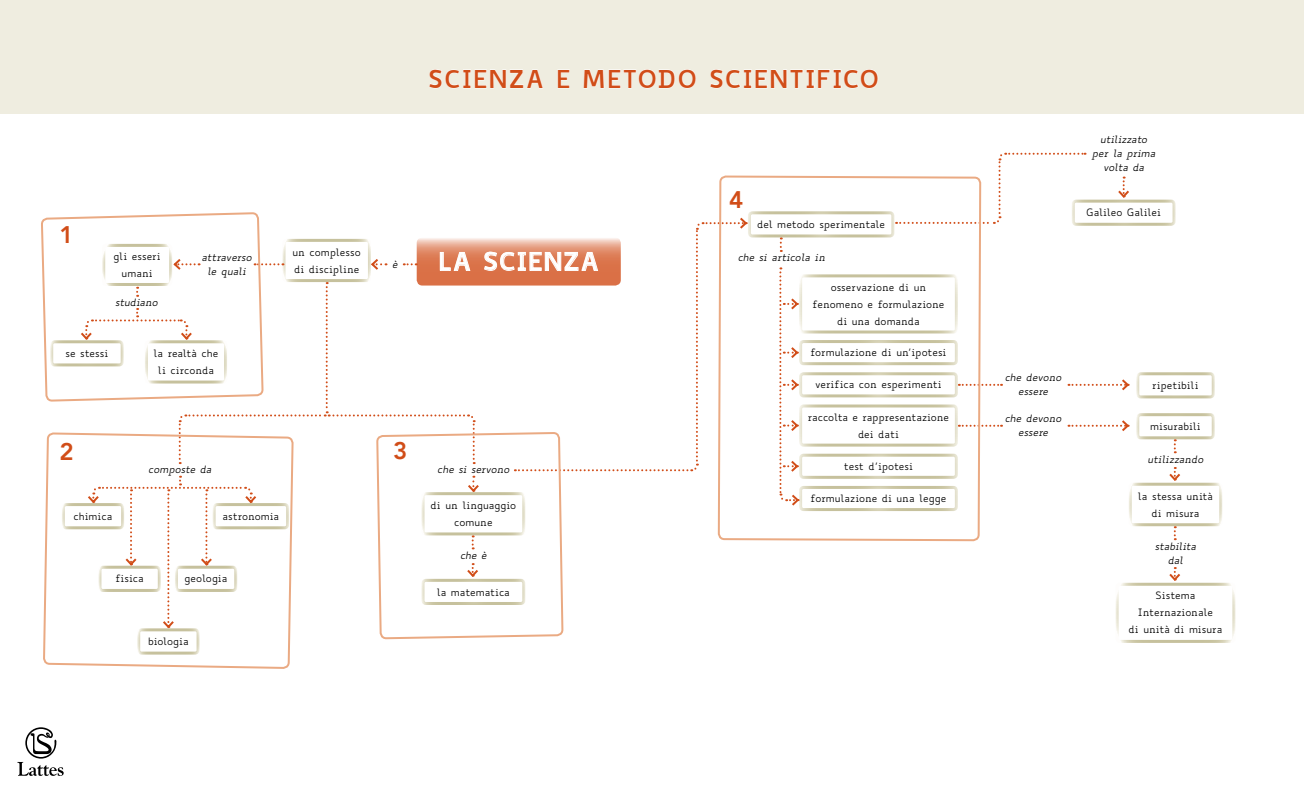
<style>
.page{position:relative;width:1304px;height:794px;background:#fff}
.page>*{position:absolute;margin:0;border:0;box-sizing:border-box;transform-origin:0 0}
.t1{font:700 24px "Biancoenero";letter-spacing:.01em;color:#d14d18}
.t2{font:700 24px "Biancoenero";letter-spacing:.01em;color:#fff}
.t3{font:800 24px "Avenir";color:#d14d18}
.t4{font:10px/17px "Biancoenero";letter-spacing:-.01em;color:#000;text-align:center}
.t5{font:italic 10px/14px "Biancoenero";letter-spacing:-.025em;color:#000;text-align:center}
</style>
<div class="page">
<div style="left:0;top:0;width:1304px;height:113px;background:#efede0"></div>
<div style="left:1136px;top:372px;width:79px;height:26px;border:3px solid #fff;border-radius:3px"></div>
<div style="left:1136px;top:413px;width:79px;height:26px;border:3px solid #fff;border-radius:3px"></div>
<svg style="left:982px;top:152px;width:104px;height:72px"></svg>
<svg style="left:1068px;top:379px;width:62px;height:12px"></svg>
<svg style="left:1068px;top:420px;width:62px;height:11px"></svg>
<svg style="left:982px;top:384px;width:20px;height:2px"></svg>
<svg style="left:982px;top:425px;width:20px;height:2px"></svg>
<div style="left:1129px;top:483px;width:93px;height:43px;border:3px solid #fff;border-radius:3px"></div>
<div style="left:1116px;top:583px;width:119px;height:60px;border:3px solid #fff;border-radius:3px"></div>
<svg style="left:1174px;top:439px;width:2px;height:14px"></svg>
<svg style="left:1174px;top:526px;width:2px;height:14px"></svg>
<svg style="left:1169px;top:467px;width:12px;height:14px"></svg>
<svg style="left:1169px;top:567px;width:12px;height:14px"></svg>
<svg style="left:295px;top:222px;width:421px;height:408px"></svg>
<div style="left:1073px;top:201px;width:101px;height:23px;background:#fff;border-radius:3px"></div>
<div style="left:1072px;top:200px;width:103px;height:26px;border:3px solid #fff;border-radius:3px"></div>
<svg style="left:1118px;top:177px;width:11px;height:21px"></svg>
<svg style="left:429px;top:69px;width:114px;height:20px"></svg>
<svg style="left:557px;top:69px;width:13px;height:20px"></svg>
<svg style="left:583px;top:69px;width:113px;height:20px"></svg>
<svg style="left:710px;top:69px;width:7px;height:20px"></svg>
<svg style="left:42px;top:214px;width:253px;height:455px"></svg>
<div style="left:139px;top:630px;width:59px;height:23px;background:#fff;border-radius:3px"></div>
<div style="left:137px;top:628px;width:63px;height:26px;border:3px solid #fff;border-radius:3px"></div>
<svg style="left:375px;top:222px;width:187px;height:416px"></svg>
<svg style="left:717px;top:69px;width:265px;height:473px"></svg>
<svg style="left:17px;top:727px;width:47px;height:49px"></svg>
<h1 class="t1" style="left:428px;top:58px;width:453px">SCIENZA E METODO SCIENTIFICO</h1>
<h1 class="t3" style="left:60px;top:216px;width:16px">1</h1>
<p class="t4" style="left:114px;top:248px;width:49px">gli esseri umani</p>
<p class="t5" style="left:115px;top:295px;width:44px">studiano</p>
<p class="t4" style="left:293px;top:243px;width:70px;text-align:left">un complesso di discipline</p>
<p class="t5" style="left:202px;top:250px;width:52px">attraverso le quali</p>
<p class="t5" style="left:392px;top:257px;width:7px">è</p>
<p class="t4" style="left:65px;top:345px;width:44px">se stessi</p>
<p class="t4" style="left:154px;top:345px;width:66px">la realtà che li circonda</p>
<h1 class="t3" style="left:60px;top:433px;width:16px">2</h1>
<h1 class="t3" style="left:393px;top:432px;width:16px">3</h1>
<h1 class="t2" style="left:438px;top:240px;width:163px">LA SCIENZA</h1>
<p class="t4" style="left:74px;top:507px;width:40px">chimica</p>
<p class="t5" style="left:148px;top:462px;width:65px">composte da</p>
<p class="t5" style="left:437px;top:462px;width:74px">che si servono</p>
<p class="t4" style="left:222px;top:507px;width:58px">astronomia</p>
<p class="t4" style="left:431px;top:496px;width:87px">di un linguaggio comune</p>
<p class="t5" style="left:460px;top:548px;width:28px">che è</p>
<p class="t4" style="left:115px;top:570px;width:30px">fisica</p>
<p class="t4" style="left:185px;top:570px;width:44px">geologia</p>
<p class="t4" style="left:148px;top:633px;width:42px">biologia</p>
<p class="t4" style="left:437px;top:583px;width:75px">la matematica</p>
<h1 class="t3" style="left:729px;top:180px;width:16px">4</h1>
<p class="t4" style="left:757px;top:216px;width:130px">del metodo sperimentale</p>
<p class="t5" style="left:738px;top:250px;width:89px">che si articola in</p>
<p class="t4" style="left:813px;top:278px;width:133px">osservazione di un fenomeno e formulazione di una domanda</p>
<p class="t4" style="left:810px;top:344px;width:138px">formulazione di un’ipotesi</p>
<p class="t4" style="left:815px;top:376px;width:128px">verifica con esperimenti</p>
<p class="t4" style="left:808px;top:408px;width:143px">raccolta e rappresentazione dei dati</p>
<p class="t4" style="left:844px;top:457px;width:71px">test d’ipotesi</p>
<p class="t4" style="left:811px;top:490px;width:137px">formulazione di una legge</p>
<p class="t5" style="left:1092px;top:133px;width:65px">utilizzato per la prima volta da</p>
<p class="t4" style="left:1086px;top:204px;width:76px">Galileo Galilei</p>
<p class="t5" style="left:1005px;top:371px;width:58px">che devono essere</p>
<p class="t5" style="left:1005px;top:411px;width:58px">che devono essere</p>
<p class="t4" style="left:1152px;top:377px;width:48px">ripetibili</p>
<p class="t4" style="left:1150px;top:417px;width:52px">misurabili</p>
<p class="t5" style="left:1148px;top:452px;width:57px">utilizzando</p>
<p class="t4" style="left:1138px;top:487px;width:77px">la stessa unità di misura</p>
<p class="t5" style="left:1155px;top:539px;width:43px">stabilita dal</p>
<p class="t4" style="left:1129px;top:587px;width:95px">Sistema<br>Internazionale<br>di unità di misura</p>
</div>
